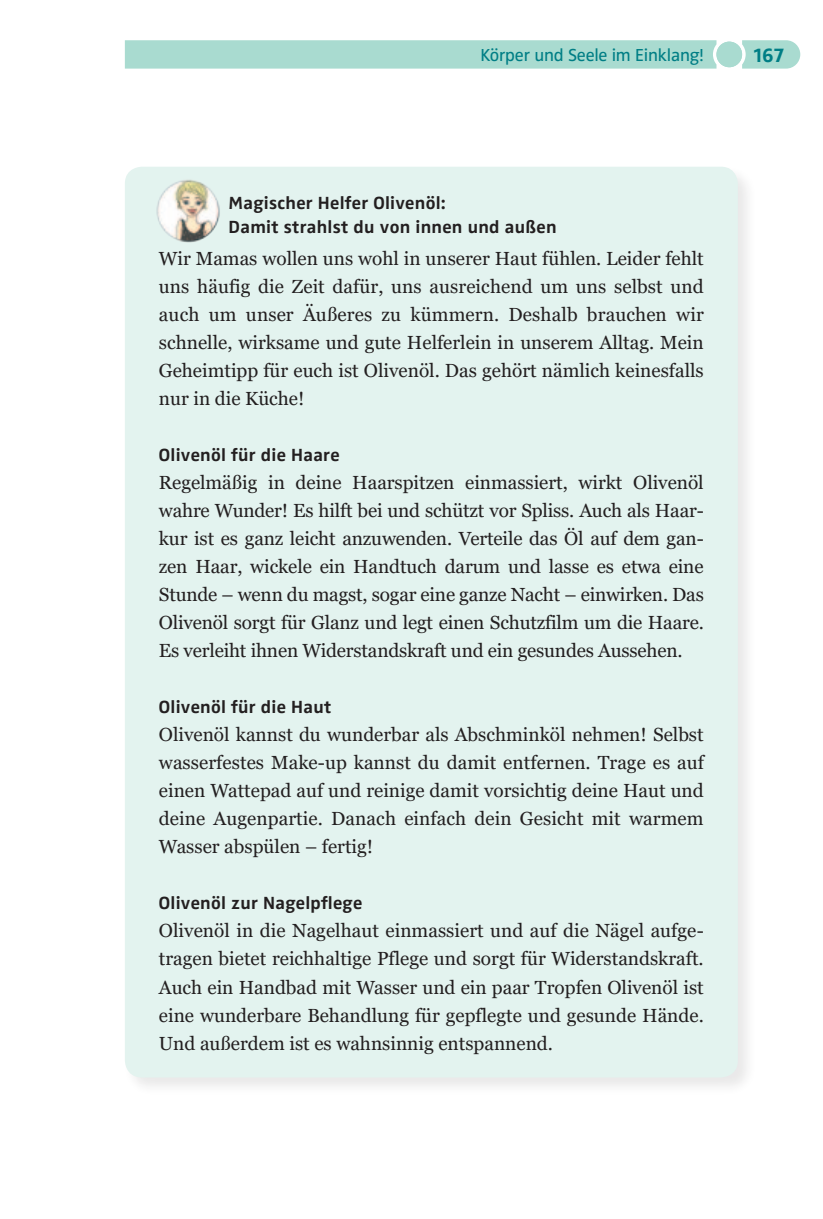
<style>
.page{position:relative;width:823px;height:1219px;background:#fff}
.page>*{position:absolute;margin:0;border:0;box-sizing:border-box;transform-origin:0 0}
.t1{font:700 20.8px "Zwo Pro";color:#007e85}
.Grundtext_-_ohne_Ein{font:19px/28px "Georgia Pro";color:#231f20;text-align:justify}
.Ueberschrift_4{font:700 18.2px/24px "Zwo Pro";letter-spacing:.015em;color:#231f20}
.t2{font:18px "Zwo Pro";letter-spacing:-.01em;color:#007e85}
</style>
<div class="page">
<div style="left:122px;top:164px;width:634px;height:932px;background:#f5f5f5"></div>
<div style="left:125px;top:167px;width:612px;height:910px;background:#e3f3ef;border-radius:17px"></div>
<img style="left:156px;top:178px;width:64px;height:65px;border-radius:32px">
<svg style="left:125px;top:40px;width:674px;height:29px;background:#acdcd1"></svg>
<div style="left:716px;top:42px;width:25px;height:25px;background:#a9dbd0;border-radius:50%"></div>
<p class="t2" style="left:480px;top:44px;width:225px">Körper und Seele im Einklang!</p>
<p class="t1" style="left:753px;top:42px;width:32px">167</p>
<p class="Ueberschrift_4" style="left:228px;top:192px;width:329px">Magischer Helfer Olivenöl:<br>Damit strahlst du von innen und außen</p>
<p class="Grundtext_-_ohne_Ein" style="left:159px;top:246px;width:546px">Wir Mamas wollen uns wohl in unserer Haut fühlen. Leider fehlt uns häufig die Zeit dafür, uns ausreichend um uns selbst und auch um unser Äußeres zu kümmern. Deshalb brauchen wir schnelle, wirksame und gute Helferlein in unserem Alltag. Mein Geheimtipp für euch ist Olivenöl. Das gehört nämlich keinesfalls nur in die Küche!</p>
<p class="Ueberschrift_4" style="left:159px;top:444px;width:182px">Olivenöl für die Haare</p>
<p class="Grundtext_-_ohne_Ein" style="left:159px;top:470px;width:546px">Regelmäßig in deine Haarspitzen einmassiert, wirkt Olivenöl wahre Wunder! Es hilft bei und schützt vor Spliss. Auch als Haar&shy;kur ist es ganz leicht anzuwenden. Verteile das Öl auf dem gan&shy;zen Haar, wickele ein Handtuch darum und lasse es etwa eine Stunde – wenn du magst, sogar eine ganze Nacht – einwirken. Das Olivenöl sorgt für Glanz und legt einen Schutzfilm um die Haare.<br>Es verleiht ihnen Widerstandskraft und ein gesundes Aussehen.</p>
<p class="Ueberschrift_4" style="left:159px;top:696px;width:174px">Olivenöl für die Haut</p>
<p class="Grundtext_-_ohne_Ein" style="left:159px;top:722px;width:546px">Olivenöl kannst du wunderbar als Abschminköl nehmen! Selbst wasserfestes Make-up kannst du damit entfernen. Trage es auf einen Wattepad auf und reinige damit vorsichtig deine Haut und deine Augenpartie. Danach einfach dein Gesicht mit warmem Wasser abspülen – fertig!</p>
<p class="Ueberschrift_4" style="left:159px;top:892px;width:205px">Olivenöl zur Nagelpflege</p>
<p class="Grundtext_-_ohne_Ein" style="left:159px;top:918px;width:546px">Olivenöl in die Nagelhaut einmassiert und auf die Nägel aufge&shy;tragen bietet reichhaltige Pflege und sorgt für Widerstandskraft.<br>Auch ein Handbad mit Wasser und ein paar Tropfen Olivenöl ist eine wunderbare Behandlung für gepflegte und gesunde Hände.<br>Und außerdem ist es wahnsinnig entspannend.</p>
</div>
